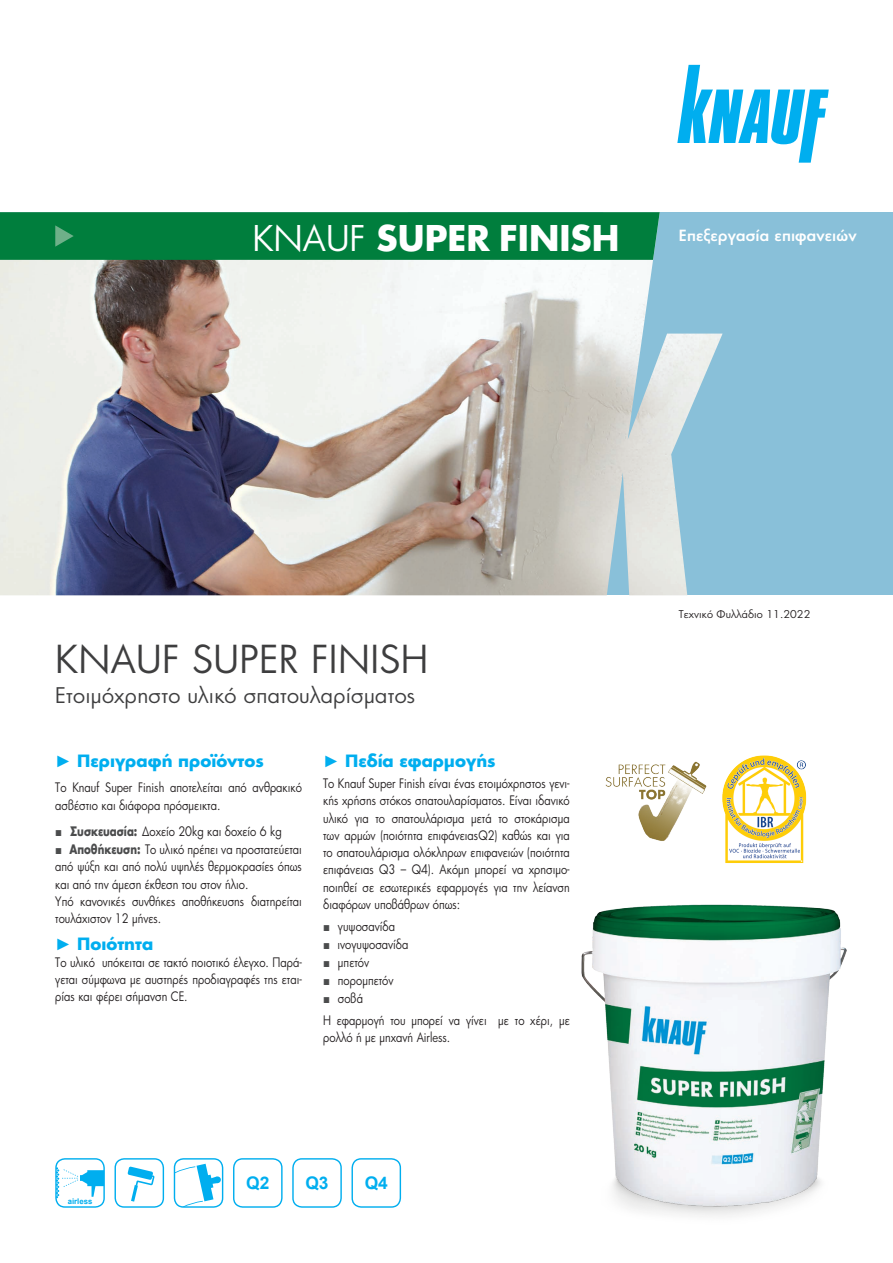
<style>
.page{position:relative;width:893px;height:1263px;background:#fff}
.page>*{position:absolute;margin:0;border:0;box-sizing:border-box;transform-origin:0 0}
.t1{font:37.5px "PF Futura Neu";letter-spacing:.01em;color:#3e3e3f}
.t2{font:700 34.5px "PF Futura Neu";color:#fff}
.t3{font:21px "PF Futura Neu";letter-spacing:.01em;color:#3e3e3f}
.t4{font:700 17.4px "Arial";color:#00aeef}
.t5{font:700 16.5px "PF Futura Neu";color:#00aeef}
.t6{font:500 15px "PF Futura Neu";letter-spacing:.01em;color:#fff}
.t7{font:12.75px/17.2px "PF Futura Neu";color:#231f20;scale:.85 1}
.t8{font:10.5px "PF Futura Neu";letter-spacing:.01em;color:#231f20}
.t9{font:700 7.8px "Arial";color:#00aeef}
.s1{font-weight:400}
.s2{font-family:"Arial";font-weight:400}
.s3{font-family:"Arial";color:#4b4c4d}
.s4{font-weight:700;color:#4b4c4d}
</style>
<div class="page">
<img style="left:581px;top:904px;width:266px;height:312px">
<div style="left:0;top:212px;width:893px;height:383px;background:#89c0d9"></div>
<img style="left:0;top:260px;width:723px;height:335px">
<svg style="left:677px;top:65px;width:152px;height:98px"></svg>
<img style="left:605px;top:761px;width:102px;height:80px">
<img style="left:722px;top:755px;width:85px;height:108px">
<div style="left:233px;top:1158px;width:50px;height:50px;border:1px solid #00aeef;border-radius:9px"></div>
<div style="left:292px;top:1158px;width:50px;height:50px;border:1px solid #00aeef;border-radius:9px"></div>
<div style="left:351px;top:1158px;width:50px;height:50px;border:1px solid #00aeef;border-radius:9px"></div>
<div style="left:55px;top:1158px;width:50px;height:50px;border:1px solid #00aeef;border-radius:9px"></div>
<svg style="left:56px;top:1167px;width:48px;height:31px"></svg>
<div style="left:115px;top:1158px;width:49px;height:50px;border:1px solid #00aeef;border-radius:9px"></div>
<svg style="left:128px;top:1166px;width:26px;height:35px"></svg>
<div style="left:214px;top:1176px;width:7px;height:7px;background:#00aeef;border-radius:3px"></div>
<svg style="left:174px;top:1164px;width:44px;height:42px"></svg>
<div style="left:174px;top:1158px;width:49px;height:50px;border:1px solid #00aeef;border-radius:9px"></div>
<div style="left:0;top:212px;width:660px;height:48px;background:#007e3d"></div>
<h2 class="t2" style="left:253px;top:214px;width:368px"><span class="s1">KNAUF</span> SUPER FINISH</h2>
<p class="t6" style="left:679px;top:226px;width:179px">Επεξεργασία επιφανειών</p>
<h1 class="t1" style="left:55px;top:635px;width:374px">KNAUF SUPER FINISH</h1>
<h3 class="t3" style="left:55px;top:682px;width:362px">Ετοιμόχρηστο υλικό σπατουλαρίσματος</h3>
<p class="t5" style="left:55px;top:749px;width:210px"><span class="s2">►</span> Περιγραφή προϊόντος</p>
<p class="t7" style="left:55px;top:779px;width:292px">Το Knauf Super Finish αποτελείται από ανθρακικό ασβέστιο και διάφορα πρόσμεικτα.</p>
<p class="t7" style="left:55px;top:823px;width:268px"><span class="s3">■</span> <span class="s4">Συσκευασία:</span> Δοχείο 20kg και δοχείο 6 kg</p>
<p class="t7" style="left:55px;top:841px;width:292px"><span class="s3">■</span> <span class="s4">Αποθήκευση:</span> Το υλικό πρέπει να προστατεύεται από ψύξη και από πολύ υψηλές θερμοκρασίες όπως και από την άμεση έκθεση του στον ήλιο.<br>Υπό κανονικές συνθήκες αποθήκευσης διατηρείται τουλάχιστον 12 μήνες.</p>
<p class="t5" style="left:55px;top:932px;width:100px"><span class="s2">►</span> Ποιότητα</p>
<p class="t7" style="left:55px;top:953px;width:292px;text-align:justify">Το υλικό υπόκειται σε τακτό ποιοτικό έλεγχο. Παρά&shy;γεται σύμφωνα με αυστηρές προδιαγραφές της εται&shy;ρίας και φέρει σήμανση CE.</p>
<p class="t5" style="left:323px;top:749px;width:174px"><span class="s2">►</span> Πεδία εφαρμογής</p>
<p class="t7" style="left:323px;top:775px;width:292px;text-align:justify">Το Knauf Super Finish είναι ένας ετοιμόχρηστος γενι&shy;κής χρήσης στόκος σπατουλαρίσματος. Είναι ιδανικό υλικό για το σπατουλάρισμα μετά το στοκάρισμα των αρμών (ποιότητα επιφάνειαςQ2) καθώς και για το σπατουλάρισμα ολόκληρων επιφανειών (ποιότητα επιφάνειας Q3 – Q4). Ακόμη μπορεί να χρησιμο&shy;ποιηθεί σε εσωτερικές εφαρμογές για την λείανση διαφόρων υποβάθρων όπως:</p>
<p class="t7" style="left:323px;top:918px;width:86px"><span class="s3">■</span> γυψοσανίδα</p>
<p class="t7" style="left:323px;top:936px;width:102px"><span class="s3">■</span> ινογυψοσανίδα</p>
<p class="t7" style="left:323px;top:954px;width:56px"><span class="s3">■</span> μπετόν</p>
<p class="t7" style="left:323px;top:972px;width:84px"><span class="s3">■</span> πορομπετόν</p>
<p class="t7" style="left:323px;top:988px;width:292px;line-height:21.5px"><span class="s3">■</span> σοβά<br>Η εφαρμογή του μπορεί να γίνει με το χέρι, με</p>
<p class="t7" style="left:323px;top:1028px;width:151px">ρολλό ή με μηχανή Airless.</p>
<p class="t9" style="left:68px;top:1196px;width:26px">airless</p>
<h3 class="t4" style="left:246px;top:1172px;width:25px">Q2</h3>
<h3 class="t4" style="left:305px;top:1172px;width:25px">Q3</h3>
<h3 class="t4" style="left:365px;top:1172px;width:25px">Q4</h3>
<p class="t8" style="left:679px;top:607px;width:133px">Tεχνικό Φυλλάδιο 11.2022</p>
</div>
